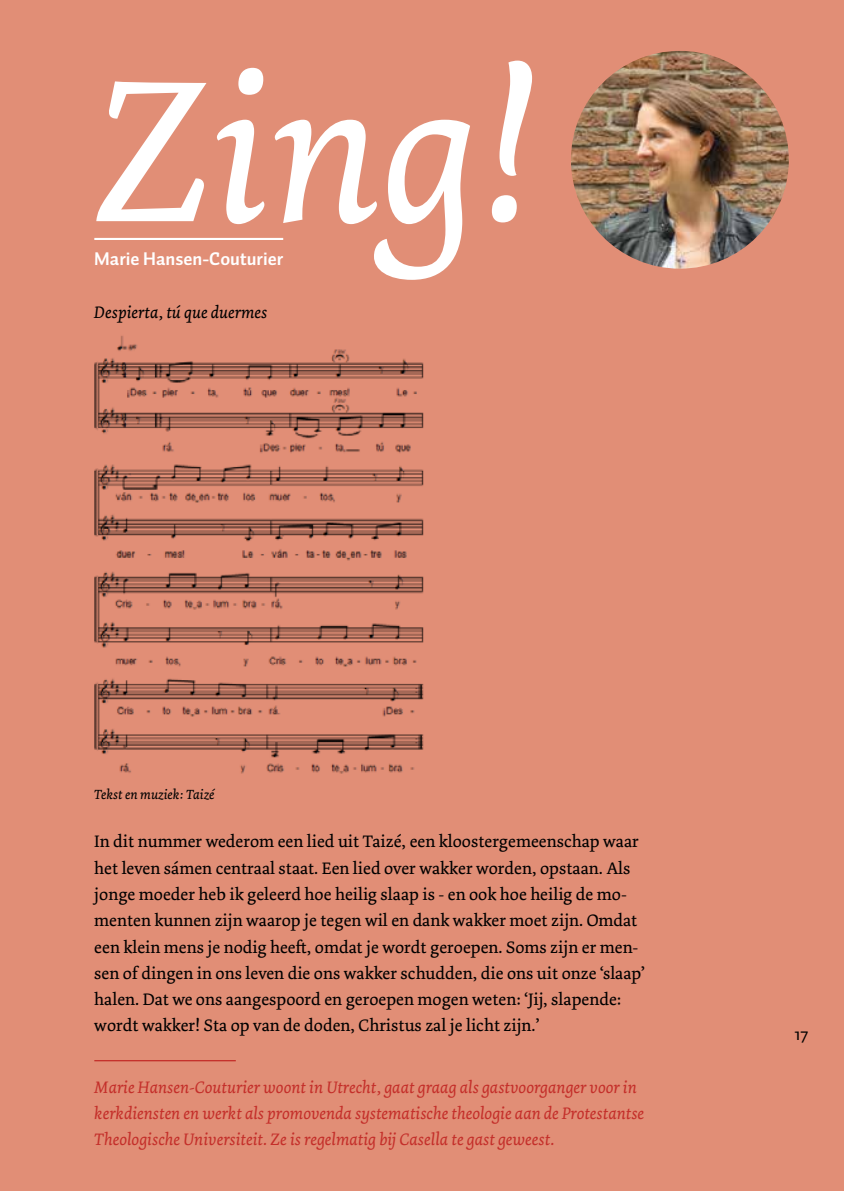
<style>
.page{position:relative;width:844px;height:1191px;background:#fff}
.page>*{position:absolute;margin:0;border:0;box-sizing:border-box;transform-origin:0 0}
.t1{font:italic 212.62px "Dolly Pro";color:#fff}
.t2{font:700 18.38px "Auto Pro";color:#fff}
.t3{font:18.38px "Auto Pro";color:#000}
.t4{font:17.5px/26.2px "Dolly Pro";color:#000}
.t5{font:italic 17.5px/26.2px "Dolly Pro";color:#c42f2a}
.t6{font:italic 17.5px "Dolly Pro";color:#000}
.t7{font:italic 14px "Dolly Pro";color:#000}
</style>
<div class="page">
<div style="left:0;top:0;width:843px;height:1191px;background:#e18e76"></div>
<hr style="left:94px;top:238px;width:189px;height:2px;background:#fff">
<img style="left:570px;top:51px;width:218px;height:218px;border-radius:109px">
<img style="left:94px;top:336px;width:330px;height:438px">
<hr style="left:94px;top:1060px;width:142px;height:1px;background:#c42f2a">
<h1 class="t1" style="left:90px;top:14px;width:450px">Zing!</h1>
<p class="t2" style="left:94px;top:245px;width:190px">Marie Hansen-Couturier</p>
<p class="t6" style="left:94px;top:301px;width:174px">Despierta, tú que duermes</p>
<p class="t7" style="left:94px;top:786px;width:121px">Tekst en muziek: Taizé</p>
<p class="t4" style="left:94px;top:828px;width:551px">In dit nummer wederom een lied uit Taizé, een kloostergemeenschap waar het leven sámen centraal staat. Een lied over wakker worden, opstaan. Als jonge moeder heb ik geleerd hoe heilig slaap is - en ook hoe heilig de mo&shy;menten kunnen zijn waarop je tegen wil en dank wakker moet zijn. Omdat een klein mens je nodig heeft, omdat je wordt geroepen. Soms zijn er men&shy;sen of dingen in ons leven die ons wakker schudden, die ons uit onze ‘slaap’ halen. Dat we ons aangespoord en geroepen mogen weten: ‘Jij, slapende: wordt wakker! Sta op van de doden, Christus zal je licht zijn.’</p>
<p class="t5" style="left:94px;top:1073px;width:551px">Marie Hansen-Couturier woont in Utrecht, gaat graag als gastvoorganger voor in kerkdiensten en werkt als promovenda systematische theologie aan de Protestantse<br>Theologische Universiteit. Ze is regelmatig bij Casella te gast geweest.</p>
<p class="t3" style="left:794px;top:1021px;width:16px">17</p>
</div>
